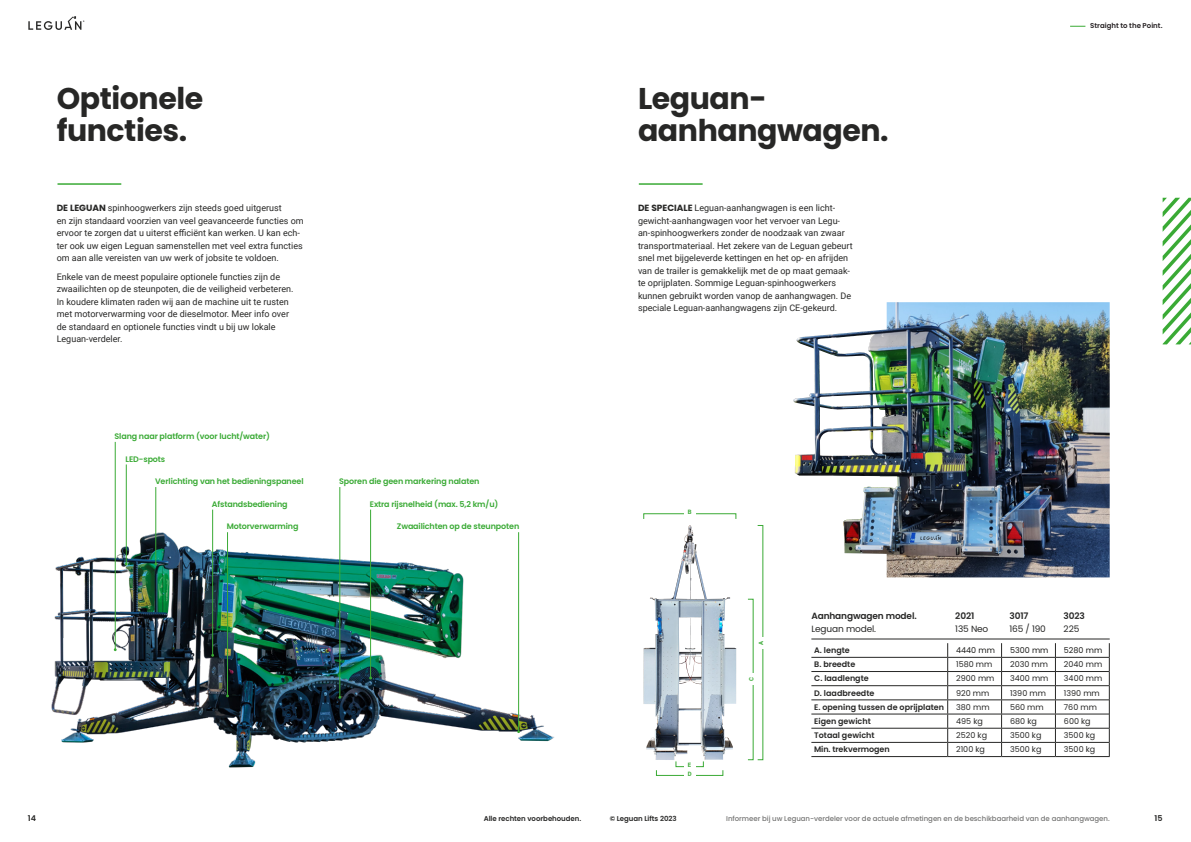
<style>
.page{position:relative;width:1191px;height:842px;background:#fff}
.page>*{position:absolute;margin:0;border:0;box-sizing:border-box;transform-origin:0 0}
.t1{font:700 30px/32.5px "Poppins";letter-spacing:-.015em;color:#272726}
.t2{font:9px/12.5px "Roboto";color:#272726}
.t3{font:600 9px "Poppins";letter-spacing:-.015em;color:#272726}
.t4{font:9px "Poppins";letter-spacing:-.015em;color:#272726}
.t5{font:600 8px "Poppins";letter-spacing:-.015em;color:#3aaa35}
.t6{font:8px "Poppins";color:#272726}
.t7{font:600 8px "Poppins";color:#272726}
.t8{font:8px "Poppins";color:#1d1d1b}
.t9{font:500 7px "Poppins";letter-spacing:-.005em;color:#757574}
.t10{font:600 7px "Poppins";letter-spacing:-.005em;color:#272726}
.t11{font:600 7px "Poppins";color:#252022}
.t12{font:700 6px/8.6px "Roboto";color:#3aaa35}
.s1{font-family:"Poppins";font-weight:700}
</style>
<div class="page">
<img style="left:51px;top:441px;width:503px;height:327px">
<svg style="left:1070px;top:26px;width:15px;height:1px"></svg>
<svg style="left:28px;top:16px;width:56px;height:14px"></svg>
<img style="left:793px;top:302px;width:316px;height:275px">
<hr style="left:811px;top:638px;width:298px;height:1px;background:#272726">
<hr style="left:947px;top:657px;width:54px;height:1px;background:#272726">
<hr style="left:947px;top:671px;width:54px;height:1px;background:#272726">
<hr style="left:947px;top:685px;width:54px;height:1px;background:#272726">
<hr style="left:947px;top:699px;width:54px;height:1px;background:#272726">
<hr style="left:1001px;top:657px;width:54px;height:1px;background:#272726">
<hr style="left:1001px;top:671px;width:54px;height:1px;background:#272726">
<hr style="left:1001px;top:685px;width:54px;height:1px;background:#272726">
<hr style="left:1001px;top:699px;width:54px;height:1px;background:#272726">
<hr style="left:1055px;top:657px;width:54px;height:1px;background:#272726">
<hr style="left:1055px;top:671px;width:54px;height:1px;background:#272726">
<hr style="left:1055px;top:685px;width:54px;height:1px;background:#272726">
<hr style="left:1055px;top:699px;width:54px;height:1px;background:#272726">
<hr style="left:811px;top:657px;width:136px;height:1px;background:#272726">
<hr style="left:811px;top:671px;width:136px;height:1px;background:#272726">
<hr style="left:811px;top:685px;width:136px;height:1px;background:#272726">
<hr style="left:811px;top:699px;width:136px;height:1px;background:#272726">
<hr style="left:811px;top:714px;width:136px;height:1px;background:#272726">
<hr style="left:811px;top:728px;width:136px;height:1px;background:#272726">
<hr style="left:811px;top:742px;width:136px;height:1px;background:#272726">
<hr style="left:811px;top:756px;width:136px;height:1px;background:#272726">
<hr style="left:947px;top:714px;width:54px;height:1px;background:#272726">
<svg style="left:947px;top:643px;width:1px;height:113px"></svg>
<hr style="left:947px;top:728px;width:54px;height:1px;background:#272726">
<hr style="left:1001px;top:714px;width:54px;height:1px;background:#272726">
<svg style="left:1001px;top:643px;width:1px;height:113px"></svg>
<hr style="left:1001px;top:728px;width:54px;height:1px;background:#272726">
<hr style="left:1055px;top:714px;width:54px;height:1px;background:#272726">
<svg style="left:1055px;top:643px;width:1px;height:113px"></svg>
<hr style="left:1055px;top:728px;width:54px;height:1px;background:#272726">
<hr style="left:948px;top:742px;width:53px;height:1px;background:#272726">
<hr style="left:947px;top:756px;width:54px;height:1px;background:#272726">
<hr style="left:1002px;top:742px;width:53px;height:1px;background:#272726">
<hr style="left:1001px;top:756px;width:54px;height:1px;background:#272726">
<hr style="left:1055px;top:742px;width:54px;height:1px;background:#272726">
<hr style="left:1055px;top:756px;width:54px;height:1px;background:#272726">
<svg style="left:1109px;top:643px;width:1px;height:113px"></svg>
<hr style="left:639px;top:183px;width:63px;height:2px;background:#3aaa35">
<svg style="left:1162px;top:197px;width:29px;height:148px"></svg>
<div style="left:643px;top:513px;width:93px;height:6px;border:1px solid #3aaa35"></div>
<div style="left:675px;top:761px;width:28px;height:6px;border:1px solid #3aaa35"></div>
<div style="left:656px;top:770px;width:67px;height:6px;border:1px solid #3aaa35"></div>
<div style="left:684px;top:510px;width:11px;height:8px;background:#fff"></div>
<div style="left:684px;top:763px;width:11px;height:8px;background:#fff"></div>
<div style="left:684px;top:771px;width:11px;height:9px;background:#fff"></div>
<img style="left:643px;top:525px;width:93px;height:235px">
<hr style="left:115px;top:442px;width:1px;height:208px;background:#3aaa35">
<hr style="left:126px;top:464px;width:1px;height:100px;background:#3aaa35">
<hr style="left:155px;top:487px;width:1px;height:77px;background:#3aaa35">
<hr style="left:339px;top:487px;width:1px;height:210px;background:#3aaa35">
<hr style="left:212px;top:510px;width:1px;height:145px;background:#3aaa35">
<hr style="left:370px;top:510px;width:1px;height:168px;background:#3aaa35">
<hr style="left:227px;top:532px;width:1px;height:164px;background:#3aaa35">
<hr style="left:518px;top:532px;width:1px;height:200px;background:#3aaa35">
<hr style="left:57px;top:183px;width:64px;height:2px;background:#3aaa35">
<h1 class="t1" style="left:57px;top:82px;width:148px">Optionele functies.</h1>
<p class="t2" style="left:57px;top:201px;width:249px"><span class="s1">DE LEGUAN</span> spinhoogwerkers zijn steeds goed uitgerust<br>en zijn standaard voorzien van veel geavanceerde functies om ervoor te zorgen dat u uiterst efficiënt kan werken. U kan ech&shy;ter ook uw eigen Leguan samenstellen met veel extra functies om aan alle vereisten van uw werk of jobsite te voldoen.</p>
<p class="t2" style="left:57px;top:270px;width:238px">Enkele van de meest populaire optionele functies zijn de zwaailichten op de steunpoten, die de veiligheid verbeteren.<br>In koudere klimaten raden wij aan de machine uit te rusten met motorverwarming voor de dieselmotor. Meer info over de standaard en optionele functies vindt u bij uw lokale Leguan-verdeler.</p>
<h1 class="t1" style="left:638px;top:82px;width:252px">Leguan&shy;aanhangwagen.</h1>
<p class="t2" style="left:638px;top:201px;width:216px"><span class="s1">DE SPECIALE</span> Leguan-aanhangwagen is een licht&shy;gewicht-aanhangwagen voor het vervoer van Legu&shy;an-spinhoogwerkers zonder de noodzaak van zwaar transportmateriaal. Het zekere van de Leguan gebeurt snel met bijgeleverde kettingen en het op- en afrijden van de trailer is gemakkelijk met de op maat gemaak&shy;te oprijplaten. Sommige Leguan-spinhoogwerkers kunnen gebruikt worden vanop de aanhangwagen. De speciale Leguan-aanhangwagens zijn CE-gekeurd.</p>
<p class="t11" style="left:1090px;top:22px;width:74px">Straight to the Point.</p>
<p class="t5" style="left:114px;top:432px;width:157px">Slang naar platform (voor lucht/water)</p>
<p class="t5" style="left:126px;top:454px;width:41px">LED-spots</p>
<p class="t5" style="left:155px;top:477px;width:150px">Verlichting van het bedieningspaneel</p>
<p class="t5" style="left:339px;top:477px;width:142px">Sporen die geen markering nalaten</p>
<p class="t5" style="left:212px;top:499px;width:77px">Afstandsbediening</p>
<p class="t5" style="left:370px;top:499px;width:130px">Extra rijsnelheid (max. 5,2 km/u)</p>
<p class="t5" style="left:227px;top:522px;width:73px">Motorverwarming</p>
<p class="t5" style="left:397px;top:522px;width:124px">Zwaailichten op de steunpoten</p>
<p class="t12" style="left:688px;top:507px;width:5px">B</p>
<p class="t7" style="left:28px;top:813px;width:10px">14</p>
<p class="t10" style="left:484px;top:814px;width:99px">Alle rechten voorbehouden.</p>
<p class="t12" style="left:687px;top:761px;width:5px">E<br>D</p>
<p class="t12" style="left:756px;top:645px;width:6px;rotate:-90deg">A</p>
<p class="t12" style="left:747px;top:681px;width:5px;rotate:-90deg">C</p>
<p class="t3" style="left:811px;top:610px;width:107px">Aanhangwagen model.</p>
<p class="t4" style="left:811px;top:624px;width:66px">Leguan model.</p>
<p class="t3" style="left:955px;top:610px;width:20px">2021</p>
<p class="t4" style="left:955px;top:624px;width:35px">135 Neo</p>
<p class="t3" style="left:1009px;top:610px;width:20px">3017</p>
<p class="t4" style="left:1009px;top:624px;width:38px">165 / 190</p>
<p class="t3" style="left:1063px;top:610px;width:23px">3023</p>
<p class="t4" style="left:1063px;top:624px;width:17px">225</p>
<p class="t7" style="left:814px;top:645px;width:37px">A. lengte</p>
<p class="t8" style="left:956px;top:645px;width:40px">4440 mm</p>
<p class="t8" style="left:1010px;top:645px;width:40px">5300 mm</p>
<p class="t8" style="left:1064px;top:645px;width:40px">5280 mm</p>
<p class="t7" style="left:814px;top:660px;width:43px">B. breedte</p>
<p class="t6" style="left:956px;top:660px;width:38px">1580 mm</p>
<p class="t6" style="left:1010px;top:660px;width:39px">2030 mm</p>
<p class="t6" style="left:1064px;top:660px;width:40px">2040 mm</p>
<p class="t7" style="left:814px;top:674px;width:56px">C. laadlengte</p>
<p class="t6" style="left:956px;top:674px;width:40px">2900 mm</p>
<p class="t6" style="left:1010px;top:674px;width:40px">3400 mm</p>
<p class="t6" style="left:1064px;top:674px;width:40px">3400 mm</p>
<p class="t7" style="left:814px;top:688px;width:62px">D. laadbreedte</p>
<p class="t6" style="left:956px;top:688px;width:35px">920 mm</p>
<p class="t6" style="left:1010px;top:688px;width:37px">1390 mm</p>
<p class="t6" style="left:1064px;top:688px;width:37px">1390 mm</p>
<p class="t7" style="left:814px;top:702px;width:131px">E. opening tussen de oprijplaten</p>
<p class="t6" style="left:956px;top:702px;width:35px">380 mm</p>
<p class="t6" style="left:1010px;top:702px;width:35px">560 mm</p>
<p class="t6" style="left:1064px;top:702px;width:35px">760 mm</p>
<p class="t7" style="left:814px;top:716px;width:58px">Eigen gewicht</p>
<p class="t6" style="left:956px;top:716px;width:28px">495 kg</p>
<p class="t6" style="left:1010px;top:716px;width:28px">680 kg</p>
<p class="t6" style="left:1064px;top:716px;width:28px">600 kg</p>
<p class="t7" style="left:814px;top:731px;width:62px">Totaal gewicht</p>
<p class="t6" style="left:956px;top:731px;width:32px">2520 kg</p>
<p class="t6" style="left:1010px;top:731px;width:33px">3500 kg</p>
<p class="t6" style="left:1064px;top:731px;width:33px">3500 kg</p>
<p class="t7" style="left:814px;top:745px;width:77px">Min. trekvermogen</p>
<p class="t6" style="left:956px;top:745px;width:30px">2100 kg</p>
<p class="t6" style="left:1010px;top:745px;width:33px">3500 kg</p>
<p class="t6" style="left:1064px;top:745px;width:33px">3500 kg</p>
<p class="t10" style="left:609px;top:814px;width:68px">© Leguan Lifts 2023</p>
<p class="t7" style="left:1154px;top:813px;width:10px">15</p>
<p class="t9" style="left:726px;top:814px;width:385px">Informeer bij uw Leguan-verdeler voor de actuele afmetingen en de beschikbaarheid van de aanhangwagen.</p>
</div>
